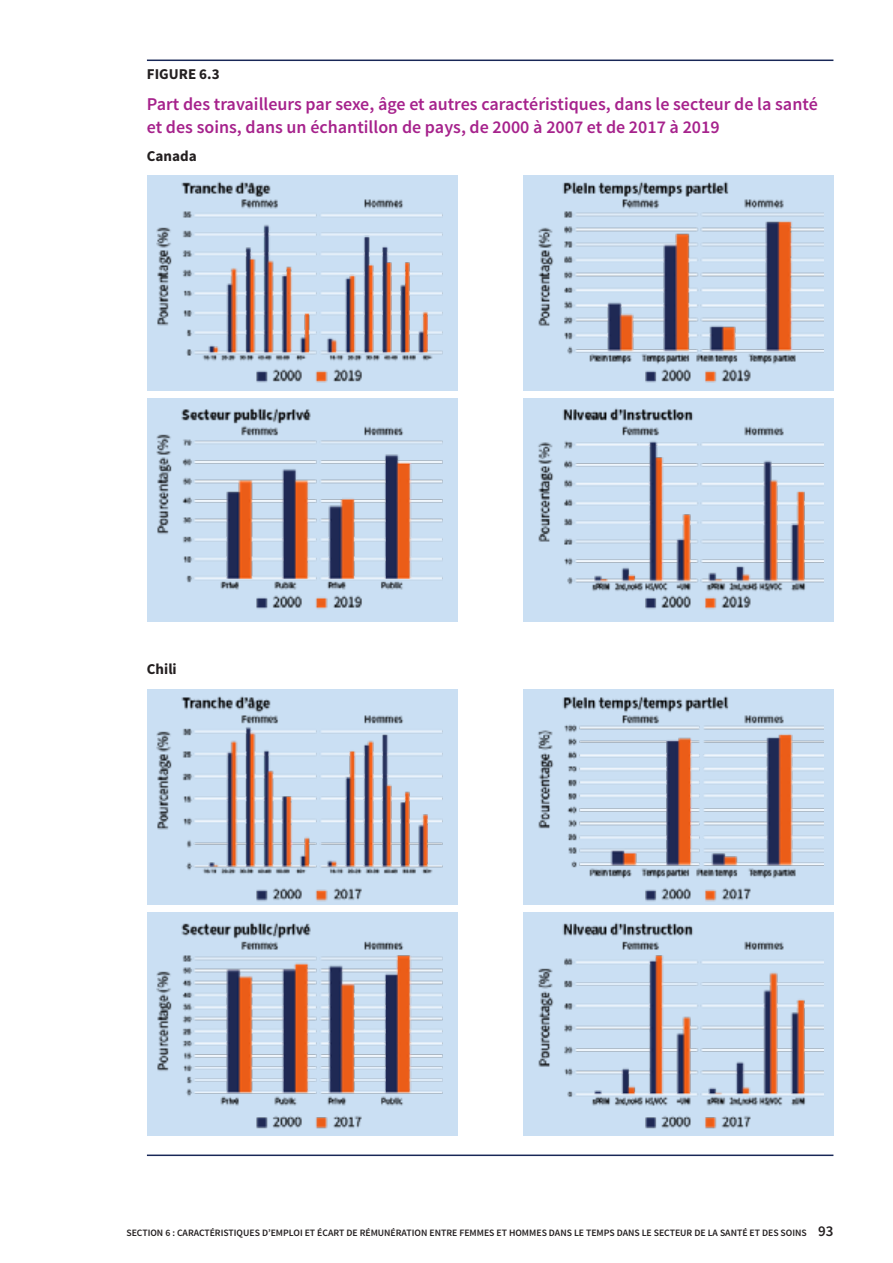
<style>
.page{position:relative;width:893px;height:1263px;background:#fff}
.page>*{position:absolute;margin:0;border:0;box-sizing:border-box;transform-origin:0 0}
.t1{font:600 18px/22.5px "Source Sans Pro";color:#a6228c}
.Body{font:700 15px "Source Sans Pro";color:#231f20}
.t2{font:600 9.75px "Source Sans Pro";color:#231f20}
.s1{font-size:15px}
</style>
<div class="page">
<div style="left:147px;top:175px;width:310px;height:216px;background:#cadff3"></div>
<div style="left:147px;top:690px;width:310px;height:215px;background:#cadff3"></div>
<div style="left:147px;top:398px;width:310px;height:224px;background:#cadff3"></div>
<div style="left:147px;top:913px;width:310px;height:223px;background:#cadff3"></div>
<div style="left:523px;top:175px;width:310px;height:216px;background:#cadff3"></div>
<div style="left:523px;top:690px;width:310px;height:215px;background:#cadff3"></div>
<div style="left:523px;top:398px;width:310px;height:224px;background:#cadff3"></div>
<div style="left:523px;top:913px;width:310px;height:223px;background:#cadff3"></div>
<hr style="left:147px;top:60px;width:686px;height:1px;background:#182757">
<hr style="left:147px;top:1154px;width:686px;height:2px;background:#182757">
<img style="left:156px;top:181px;width:667px;height:949px">
<p class="Body" style="left:147px;top:65px;width:74px">FIGURE 6.3</p>
<p class="t1" style="left:147px;top:94px;width:672px">Part des travailleurs par sexe, âge et autres caractéristiques, dans le secteur de la santé et des soins, dans un échantillon de pays, de 2000 à 2007 et de 2017 à 2019</p>
<p class="Body" style="left:147px;top:146px;width:51px">Canada</p>
<p class="Body" style="left:147px;top:659px;width:31px">Chili</p>
<p class="t2" style="left:126px;top:1226px;width:151px">SECTION 6 : CARACTÉRISTIQUES D’EMPL</p>
<p class="t2" style="left:293px;top:1226px;width:178px">OI ET ÉCART DE RÉM UNÉRATION ENTRE FEMMES</p>
<p class="t2" style="left:496px;top:1226px;width:33px">ET HOMMES</p>
<p class="t2" style="left:549px;top:1226px;width:49px">DANS LE TEMPS</p>
<p class="t2" style="left:617px;top:1226px;width:152px">DANSLE SECTEUR DE LA SANTÉ ET DES</p>
<p class="t2" style="left:781px;top:1226px;width:54px">SOINS <span class="s1">93</span></p>
</div>
